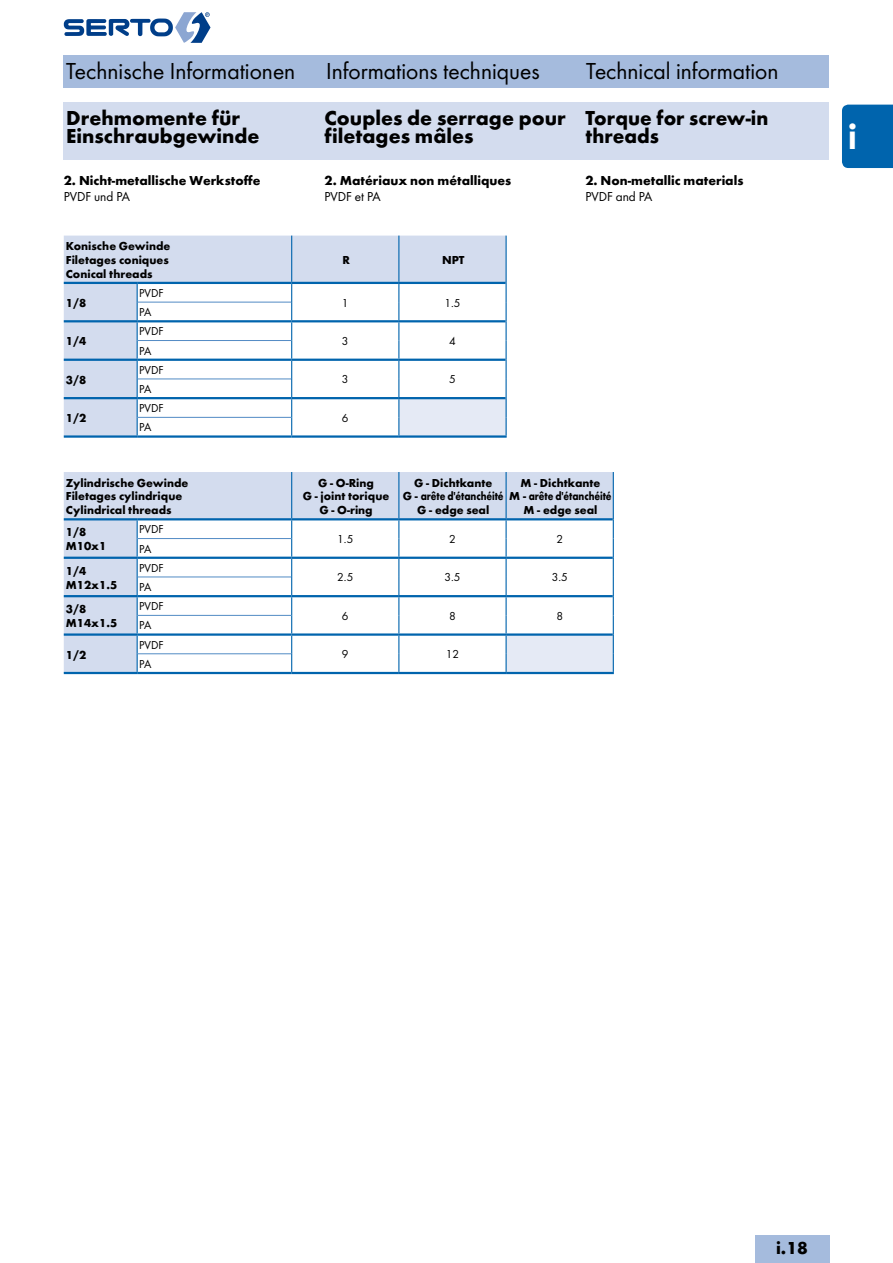
<style>
.page{position:relative;width:893px;height:1263px;background:#fff}
.page>*{position:absolute;margin:0;border:0;box-sizing:border-box;transform-origin:0 0}
.t1{font:700 39px "Futura Con";color:#fff}
.t2{font:24px "Futura Boo";color:#000}
.t3{font:700 21px/18px "Futura";color:#000}
.t4{font:700 18px "Futura";color:#000}
.t5{font:700 13.5px "Futura";color:#000}
.t6{font:13.5px "Futura Boo";color:#000}
.t7{font:700 12px/13.8px "Futura";color:#000}
.t8{font:12px "Futura Boo";color:#000}
</style>
<div class="page">
<svg style="left:64px;top:12px;width:147px;height:31px"></svg>
<div style="left:64px;top:102px;width:765px;height:57px;background:#d3dcee"></div>
<div style="left:64px;top:55px;width:765px;height:33px;background:#a5bbdd"></div>
<svg style="left:64px;top:236px;width:442px;height:199px"></svg>
<div style="left:399px;top:398px;width:107px;height:39px;background:#e5eaf5"></div>
<hr style="left:291px;top:236px;width:1px;height:46px;background:#0064ad">
<hr style="left:398px;top:236px;width:1px;height:46px;background:#0064ad">
<hr style="left:506px;top:236px;width:1px;height:47px;background:#0064ad">
<hr style="left:64px;top:282px;width:73px;height:2px;background:#0064ad">
<hr style="left:137px;top:282px;width:155px;height:2px;background:#0064ad">
<hr style="left:292px;top:282px;width:107px;height:2px;background:#0064ad">
<hr style="left:399px;top:282px;width:107px;height:2px;background:#0064ad">
<hr style="left:138px;top:302px;width:153px;height:1px;background:#528bc4">
<hr style="left:64px;top:320px;width:73px;height:2px;background:#0064ad">
<hr style="left:137px;top:320px;width:155px;height:2px;background:#0064ad">
<hr style="left:292px;top:320px;width:107px;height:2px;background:#0064ad">
<hr style="left:399px;top:320px;width:107px;height:2px;background:#0064ad">
<hr style="left:138px;top:340px;width:153px;height:1px;background:#528bc4">
<hr style="left:64px;top:359px;width:73px;height:2px;background:#0064ad">
<hr style="left:137px;top:359px;width:155px;height:2px;background:#0064ad">
<hr style="left:292px;top:359px;width:107px;height:2px;background:#0064ad">
<hr style="left:399px;top:359px;width:107px;height:2px;background:#0064ad">
<hr style="left:138px;top:379px;width:153px;height:1px;background:#528bc4">
<hr style="left:64px;top:397px;width:73px;height:2px;background:#0064ad">
<hr style="left:137px;top:397px;width:155px;height:2px;background:#0064ad">
<hr style="left:292px;top:397px;width:107px;height:2px;background:#0064ad">
<svg style="left:398px;top:284px;width:1px;height:151px"></svg>
<hr style="left:399px;top:397px;width:107px;height:2px;background:#0064ad">
<svg style="left:506px;top:283px;width:1px;height:152px"></svg>
<hr style="left:64px;top:435px;width:73px;height:3px;background:#0064ad">
<svg style="left:137px;top:284px;width:1px;height:151px"></svg>
<hr style="left:138px;top:417px;width:153px;height:1px;background:#528bc4">
<hr style="left:137px;top:435px;width:155px;height:3px;background:#0064ad">
<svg style="left:291px;top:284px;width:1px;height:151px"></svg>
<hr style="left:292px;top:435px;width:107px;height:3px;background:#0064ad">
<hr style="left:399px;top:435px;width:108px;height:3px;background:#0064ad">
<svg style="left:64px;top:472px;width:549px;height:200px"></svg>
<div style="left:506px;top:635px;width:107px;height:38px;background:#e5eaf5"></div>
<hr style="left:291px;top:472px;width:1px;height:46px;background:#0064ad">
<hr style="left:398px;top:472px;width:1px;height:46px;background:#0064ad">
<hr style="left:506px;top:472px;width:1px;height:46px;background:#0064ad">
<hr style="left:613px;top:472px;width:1px;height:47px;background:#0064ad">
<hr style="left:64px;top:518px;width:73px;height:2px;background:#0064ad">
<hr style="left:137px;top:518px;width:155px;height:2px;background:#0064ad">
<hr style="left:292px;top:518px;width:107px;height:2px;background:#0064ad">
<hr style="left:399px;top:518px;width:107px;height:2px;background:#0064ad">
<hr style="left:506px;top:518px;width:107px;height:2px;background:#0064ad">
<hr style="left:138px;top:538px;width:153px;height:1px;background:#528bc4">
<hr style="left:64px;top:557px;width:73px;height:2px;background:#0064ad">
<hr style="left:137px;top:557px;width:155px;height:2px;background:#0064ad">
<hr style="left:292px;top:557px;width:107px;height:2px;background:#0064ad">
<hr style="left:399px;top:557px;width:107px;height:2px;background:#0064ad">
<hr style="left:506px;top:557px;width:107px;height:2px;background:#0064ad">
<hr style="left:138px;top:577px;width:153px;height:1px;background:#528bc4">
<hr style="left:64px;top:595px;width:73px;height:2px;background:#0064ad">
<hr style="left:137px;top:595px;width:155px;height:2px;background:#0064ad">
<hr style="left:292px;top:595px;width:107px;height:2px;background:#0064ad">
<hr style="left:399px;top:595px;width:107px;height:2px;background:#0064ad">
<hr style="left:506px;top:595px;width:107px;height:2px;background:#0064ad">
<hr style="left:138px;top:615px;width:153px;height:1px;background:#528bc4">
<hr style="left:64px;top:633px;width:73px;height:3px;background:#0064ad">
<hr style="left:137px;top:633px;width:155px;height:3px;background:#0064ad">
<hr style="left:292px;top:633px;width:107px;height:3px;background:#0064ad">
<svg style="left:398px;top:520px;width:1px;height:152px"></svg>
<hr style="left:399px;top:633px;width:107px;height:3px;background:#0064ad">
<svg style="left:506px;top:520px;width:1px;height:152px"></svg>
<hr style="left:506px;top:633px;width:107px;height:3px;background:#0064ad">
<svg style="left:613px;top:519px;width:1px;height:153px"></svg>
<hr style="left:64px;top:672px;width:73px;height:2px;background:#0064ad">
<svg style="left:137px;top:520px;width:1px;height:152px"></svg>
<hr style="left:138px;top:653px;width:153px;height:1px;background:#528bc4">
<hr style="left:137px;top:672px;width:155px;height:2px;background:#0064ad">
<svg style="left:291px;top:520px;width:1px;height:152px"></svg>
<hr style="left:292px;top:672px;width:107px;height:2px;background:#0064ad">
<hr style="left:399px;top:672px;width:107px;height:2px;background:#0064ad">
<hr style="left:506px;top:672px;width:108px;height:2px;background:#0064ad">
<div style="left:755px;top:1235px;width:74px;height:28px;background:#a5bbdd"></div>
<div style="left:842px;top:105px;width:51px;height:63px;background:#0064ad"></div>
<h2 class="t2" style="left:66px;top:57px;width:231px">Technische Informationen</h2>
<h2 class="t2" style="left:326px;top:57px;width:215px">Informations techniques</h2>
<h2 class="t2" style="left:586px;top:57px;width:194px">Technical information</h2>
<h3 class="t3" style="left:66px;top:109px;width:195px">Drehmomente für<br>Einschraubgewinde</h3>
<h3 class="t3" style="left:325px;top:109px;width:243px">Couples de serrage pour filetages mâles</h3>
<h3 class="t3" style="left:585px;top:109px;width:184px">Torque for screw-in threads</h3>
<p class="t5" style="left:64px;top:172px;width:198px">2. Nicht-metallische Werkstoffe</p>
<p class="t6" style="left:64px;top:188px;width:68px">PVDF und PA</p>
<p class="t5" style="left:325px;top:172px;width:188px">2. Matériaux non métalliques</p>
<p class="t6" style="left:325px;top:188px;width:58px">PVDF et PA</p>
<p class="t5" style="left:585px;top:172px;width:159px">2. Non-metallic materials</p>
<p class="t6" style="left:585px;top:188px;width:69px">PVDF and PA</p>
<p class="t7" style="left:66px;top:239px;width:106px">Konische Gewinde<br>Filetages coniques<br>Conical threads</p>
<p class="t7" style="left:66px;top:296px;width:22px">1/8</p>
<p class="t7" style="left:66px;top:334px;width:22px">1/4</p>
<p class="t7" style="left:66px;top:373px;width:22px">3/8</p>
<p class="t7" style="left:66px;top:411px;width:22px">1/2</p>
<p class="t8" style="left:139px;top:286px;width:26px">PVDF</p>
<p class="t8" style="left:139px;top:305px;width:14px">PA</p>
<p class="t8" style="left:139px;top:324px;width:26px">PVDF</p>
<p class="t8" style="left:139px;top:343px;width:14px">PA</p>
<p class="t8" style="left:139px;top:363px;width:26px">PVDF</p>
<p class="t8" style="left:139px;top:382px;width:14px">PA</p>
<p class="t8" style="left:139px;top:401px;width:26px">PVDF</p>
<p class="t8" style="left:139px;top:420px;width:14px">PA</p>
<p class="t7" style="left:342px;top:253px;width:9px">R</p>
<p class="t7" style="left:442px;top:253px;width:24px">NPT</p>
<p class="t8" style="left:342px;top:295px;width:8px">1</p>
<p class="t8" style="left:444px;top:295px;width:17px">1.5</p>
<p class="t8" style="left:342px;top:334px;width:8px">3</p>
<p class="t8" style="left:449px;top:334px;width:8px">4</p>
<p class="t8" style="left:342px;top:372px;width:8px">3</p>
<p class="t8" style="left:449px;top:372px;width:8px">5</p>
<p class="t8" style="left:342px;top:411px;width:8px">6</p>
<p class="t7" style="left:66px;top:475px;width:124px">Zylindrische Gewinde<br>Filetages cylindrique<br>Cylindrical threads</p>
<p class="t7" style="left:303px;top:475px;width:88px;text-align:center">G - O-Ring<br>G - joint torique<br>G - O-ring</p>
<p class="t7" style="left:403px;top:475px;width:102px;text-align:center">G - Dichtkante<br>G - arête d'étanchéité<br>G - edge seal</p>
<p class="t7" style="left:509px;top:475px;width:104px;text-align:center">M - Dichtkante<br>M - arête d'étanchéité<br>M - edge seal</p>
<p class="t7" style="left:66px;top:525px;width:42px">1/8<br>M10x1</p>
<p class="t8" style="left:139px;top:522px;width:26px">PVDF</p>
<p class="t8" style="left:337px;top:532px;width:17px">1.5</p>
<p class="t8" style="left:449px;top:532px;width:8px">2</p>
<p class="t8" style="left:556px;top:532px;width:8px">2</p>
<p class="t8" style="left:139px;top:541px;width:14px">PA</p>
<p class="t7" style="left:66px;top:564px;width:53px">1/4<br>M12x1.5</p>
<p class="t8" style="left:139px;top:561px;width:26px">PVDF</p>
<p class="t8" style="left:139px;top:580px;width:14px">PA</p>
<p class="t7" style="left:66px;top:602px;width:53px">3/8<br>M14x1.5</p>
<p class="t8" style="left:139px;top:599px;width:26px">PVDF</p>
<p class="t8" style="left:139px;top:618px;width:14px">PA</p>
<p class="t7" style="left:66px;top:647px;width:22px">1/2</p>
<p class="t8" style="left:139px;top:637px;width:26px">PVDF</p>
<p class="t8" style="left:139px;top:657px;width:14px">PA</p>
<p class="t8" style="left:337px;top:570px;width:17px">2.5</p>
<p class="t8" style="left:444px;top:570px;width:17px">3.5</p>
<p class="t8" style="left:552px;top:570px;width:17px">3.5</p>
<p class="t8" style="left:342px;top:609px;width:8px">6</p>
<p class="t8" style="left:449px;top:609px;width:8px">8</p>
<p class="t8" style="left:556px;top:609px;width:8px">8</p>
<p class="t8" style="left:342px;top:647px;width:8px">9</p>
<p class="t8" style="left:446px;top:647px;width:15px">12</p>
<h1 class="t1" style="left:848px;top:113px;width:10px">i</h1>
<h3 class="t4" style="left:776px;top:1237px;width:33px">i.18</h3>
</div>
